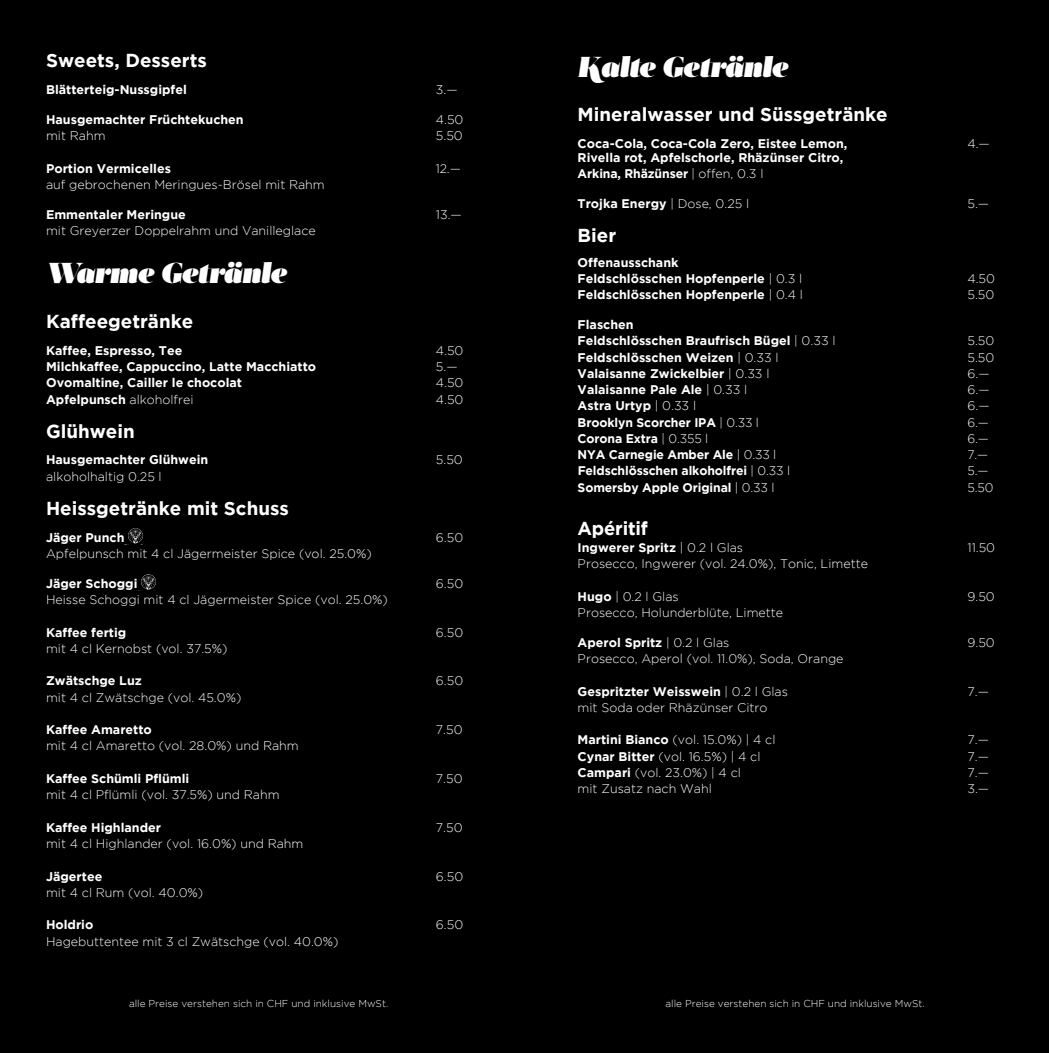
<style>
.page{position:relative;width:1049px;height:1053px;background:#fff}
.page>*{position:absolute;margin:0;border:0;box-sizing:border-box;transform-origin:0 0}
.t1{font:italic 28.75px "Acta Poster";letter-spacing:-.01em;color:#fff}
.t2{font:700 18.75px "Gotham";color:#fff}
.t3{font:700 12.5px/16.2px "Gotham";color:#fff}
.t4{font:300 12.5px "Gotham";color:#fff}
.t5{font:300 10px "Gotham";color:#fff}
.s1{font-weight:300}
.s2{font-weight:700}
</style>
<div class="page">
<div style="left:0;top:0;width:535px;height:1052px;background:#000"></div>
<div style="left:514px;top:0;width:535px;height:1052px;background:#000"></div>
<svg style="left:128px;top:528px;width:15px;height:16px"></svg>
<svg style="left:141px;top:574px;width:15px;height:16px"></svg>
<h2 class="t2" style="left:46px;top:49px;width:162px">Sweets, Desserts</h2>
<p class="t3" style="left:46px;top:81px;width:142px">Blätterteig-Nussgipfel</p>
<p class="t4" style="left:436px;top:82px;width:23px">3.—</p>
<p class="t3" style="left:46px;top:111px;width:199px">Hausgemachter Früchtekuchen</p>
<p class="t4" style="left:436px;top:112px;width:29px">4.50</p>
<p class="t4" style="left:46px;top:129px;width:61px">mit Rahm</p>
<p class="t4" style="left:436px;top:129px;width:28px">5.50</p>
<p class="t3" style="left:46px;top:160px;width:126px">Portion Vermicelles</p>
<p class="t4" style="left:436px;top:161px;width:26px">12.—</p>
<p class="t4" style="left:46px;top:177px;width:280px">auf gebrochenen Meringues-Brösel mit Rahm</p>
<p class="t3" style="left:46px;top:206px;width:141px">Emmentaler Meringue</p>
<p class="t4" style="left:436px;top:207px;width:27px">13.—</p>
<p class="t4" style="left:46px;top:224px;width:271px">mit Greyerzer Doppelrahm und Vanilleglace</p>
<h1 class="t1" style="left:46px;top:255px;width:242px">Warme Getränle</h1>
<h2 class="t2" style="left:46px;top:310px;width:149px">Kaffeegetränke</h2>
<p class="t3" style="left:46px;top:342px;width:138px">Kaffee, Espresso, Tee</p>
<p class="t4" style="left:436px;top:343px;width:29px">4.50</p>
<p class="t3" style="left:46px;top:358px;width:272px">Milchkaffee, Cappuccino, Latte Macchiatto</p>
<p class="t4" style="left:436px;top:360px;width:23px">5.—</p>
<p class="t3" style="left:46px;top:374px;width:198px">Ovomaltine, Cailler le chocolat</p>
<p class="t4" style="left:436px;top:376px;width:29px">4.50</p>
<p class="t3" style="left:46px;top:390px;width:149px">Apfelpunsch <span class="s1">alkoholfrei</span></p>
<p class="t4" style="left:436px;top:392px;width:29px">4.50</p>
<h2 class="t2" style="left:46px;top:420px;width:90px">Glühwein</h2>
<p class="t3" style="left:46px;top:451px;width:164px">Hausgemachter Glühwein</p>
<p class="t4" style="left:436px;top:453px;width:28px">5.50</p>
<p class="t4" style="left:46px;top:469px;width:117px">alkoholhaltig 0.25 l</p>
<h2 class="t2" style="left:46px;top:497px;width:244px">Heissgetränke mit Schuss</h2>
<p class="t3" style="left:46px;top:528px;width:80px">Jäger Punch</p>
<p class="t4" style="left:436px;top:530px;width:29px">6.50</p>
<p class="t4" style="left:46px;top:546px;width:327px">Apfelpunsch mit 4 cl Jägermeister Spice (vol. 25.0%)</p>
<p class="t3" style="left:46px;top:575px;width:93px">Jäger Schoggi</p>
<p class="t4" style="left:436px;top:576px;width:29px">6.50</p>
<p class="t4" style="left:46px;top:593px;width:343px">Heisse Schoggi mit 4 cl Jägermeister Spice (vol. 25.0%)</p>
<p class="t3" style="left:46px;top:623px;width:82px">Kaffee fertig</p>
<p class="t4" style="left:436px;top:625px;width:29px">6.50</p>
<p class="t4" style="left:46px;top:641px;width:183px">mit 4 cl Kernobst (vol. 37.5%)</p>
<p class="t3" style="left:46px;top:672px;width:97px">Zwätschge Luz</p>
<p class="t4" style="left:436px;top:674px;width:29px">6.50</p>
<p class="t4" style="left:46px;top:690px;width:197px">mit 4 cl Zwätschge (vol. 45.0%)</p>
<p class="t3" style="left:46px;top:721px;width:107px">Kaffee Amaretto</p>
<p class="t4" style="left:436px;top:723px;width:28px">7.50</p>
<p class="t4" style="left:46px;top:739px;width:254px">mit 4 cl Amaretto (vol. 28.0%) und Rahm</p>
<p class="t3" style="left:46px;top:770px;width:145px">Kaffee Schümli Pflümli</p>
<p class="t4" style="left:436px;top:771px;width:28px">7.50</p>
<p class="t4" style="left:46px;top:788px;width:235px">mit 4 cl Pflümli (vol. 37.5%) und Rahm</p>
<p class="t3" style="left:46px;top:818px;width:116px">Kaffee Highlander</p>
<p class="t4" style="left:436px;top:820px;width:28px">7.50</p>
<p class="t4" style="left:46px;top:836px;width:259px">mit 4 cl Highlander (vol. 16.0%) und Rahm</p>
<p class="t3" style="left:46px;top:867px;width:58px">Jägertee</p>
<p class="t4" style="left:436px;top:869px;width:29px">6.50</p>
<p class="t4" style="left:46px;top:885px;width:159px">mit 4 cl Rum (vol. 40.0%)</p>
<p class="t3" style="left:46px;top:916px;width:49px">Holdrio</p>
<p class="t4" style="left:436px;top:918px;width:29px">6.50</p>
<p class="t4" style="left:46px;top:934px;width:294px">Hagebuttentee mit 3 cl Zwätschge (vol. 40.0%)</p>
<p class="t5" style="left:129px;top:997px;width:261px">alle Preise verstehen sich in CHF und inklusive MwSt.</p>
<h1 class="t1" style="left:578px;top:49px;width:212px">Kalte Getränle</h1>
<h2 class="t2" style="left:578px;top:104px;width:312px">Mineralwasser und Süssgetränke</h2>
<p class="t3" style="left:578px;top:135px;width:271px">Coca-Cola, Coca-Cola Zero, Eistee Lemon,</p>
<p class="t4" style="left:967px;top:137px;width:24px">4.—</p>
<p class="t3" style="left:578px;top:149px;width:267px">Rivella rot, Apfelschorle, Rhäzünser Citro,<br>Arkina, Rhäzünser <span class="s1">| offen, 0.3 l</span></p>
<p class="t3" style="left:578px;top:195px;width:173px">Trojka Energy <span class="s1">| Dose, 0.25 l</span></p>
<p class="t4" style="left:967px;top:197px;width:23px">5.—</p>
<h2 class="t2" style="left:578px;top:225px;width:40px">Bier</h2>
<p class="t3" style="left:578px;top:254px;width:226px">Offenausschank<br>Feldschlösschen Hopfenperle <span class="s1">| 0.3 l</span></p>
<p class="t4" style="left:967px;top:271px;width:29px">4.50</p>
<p class="t3" style="left:578px;top:286px;width:227px">Feldschlösschen Hopfenperle <span class="s1">| 0.4 l</span></p>
<p class="t4" style="left:967px;top:288px;width:28px">5.50</p>
<p class="t3" style="left:578px;top:316px;width:259px">Flaschen<br>Feldschlösschen Braufrisch Bügel <span class="s1">| 0.33 l</span></p>
<p class="t4" style="left:967px;top:334px;width:28px">5.50</p>
<p class="t3" style="left:578px;top:349px;width:202px">Feldschlösschen Weizen <span class="s1">| 0.33 l</span></p>
<p class="t4" style="left:967px;top:350px;width:28px">5.50</p>
<p class="t3" style="left:578px;top:365px;width:193px">Valaisanne Zwickelbier <span class="s1">| 0.33 l</span></p>
<p class="t4" style="left:967px;top:366px;width:24px">6.—</p>
<p class="t3" style="left:578px;top:381px;width:171px">Valaisanne Pale Ale <span class="s1">| 0.33 l</span></p>
<p class="t4" style="left:967px;top:383px;width:24px">6.—</p>
<p class="t3" style="left:578px;top:397px;width:120px">Astra Urtyp <span class="s1">| 0.33 l</span></p>
<p class="t4" style="left:967px;top:399px;width:24px">6.—</p>
<p class="t3" style="left:578px;top:414px;width:183px">Brooklyn Scorcher IPA <span class="s1">| 0.33 l</span></p>
<p class="t4" style="left:967px;top:415px;width:23px">6.—</p>
<p class="t3" style="left:578px;top:430px;width:132px">Corona Extra <span class="s1">| 0.355 l</span></p>
<p class="t4" style="left:967px;top:431px;width:23px">6.—</p>
<p class="t3" style="left:578px;top:446px;width:200px">NYA Carnegie Amber Ale <span class="s1">| 0.33 l</span></p>
<p class="t4" style="left:967px;top:448px;width:22px">7.—</p>
<p class="t3" style="left:578px;top:462px;width:214px">Feldschlösschen alkoholfrei <span class="s1">| 0.33 l</span></p>
<p class="t4" style="left:967px;top:464px;width:22px">5.—</p>
<p class="t3" style="left:578px;top:479px;width:198px">Somersby Apple Original <span class="s1">| 0.33 l</span></p>
<p class="t4" style="left:967px;top:480px;width:27px">5.50</p>
<h2 class="t2" style="left:578px;top:518px;width:72px">Apéritif</h2>
<p class="t3" style="left:578px;top:539px;width:167px">Ingwerer Spritz <span class="s1">| 0.2 l Glas</span></p>
<p class="t4" style="left:967px;top:540px;width:29px">11.50</p>
<p class="t4" style="left:578px;top:556px;width:292px">Prosecco, Ingwerer (vol. 24.0%), Tonic, Limette</p>
<p class="t4" style="left:578px;top:589px;width:103px"><span class="s2">Hugo</span> | 0.2 l Glas</p>
<p class="t4" style="left:967px;top:589px;width:29px">9.50</p>
<p class="t4" style="left:578px;top:605px;width:207px">Prosecco, Holunderblüte, Limette</p>
<p class="t3" style="left:578px;top:634px;width:153px">Aperol Spritz <span class="s1">| 0.2 l Glas</span></p>
<p class="t4" style="left:967px;top:635px;width:29px">9.50</p>
<p class="t4" style="left:578px;top:651px;width:267px">Prosecco, Aperol (vol. 11.0%), Soda, Orange</p>
<p class="t3" style="left:578px;top:682px;width:212px">Gespritzter Weisswein <span class="s1">| 0.2 l Glas</span></p>
<p class="t4" style="left:967px;top:684px;width:23px">7.—</p>
<p class="t4" style="left:578px;top:700px;width:191px">mit Soda oder Rhäzünser Citro</p>
<p class="t4" style="left:578px;top:733px;width:199px"><span class="s2">Martini Bianco</span> (vol. 15.0%) | 4 cl</p>
<p class="t4" style="left:967px;top:733px;width:23px">7.—</p>
<p class="t4" style="left:578px;top:749px;width:184px"><span class="s2">Cynar Bitter</span> (vol. 16.5%) | 4 cl</p>
<p class="t4" style="left:967px;top:749px;width:23px">7.—</p>
<p class="t4" style="left:578px;top:765px;width:165px"><span class="s2">Campari</span> (vol. 23.0%) | 4 cl</p>
<p class="t4" style="left:967px;top:765px;width:23px">7.—</p>
<p class="t4" style="left:578px;top:781px;width:136px">mit Zusatz nach Wahl</p>
<p class="t4" style="left:967px;top:781px;width:23px">3.—</p>
<p class="t5" style="left:665px;top:997px;width:261px">alle Preise verstehen sich in CHF und inklusive MwSt.</p>
</div>
